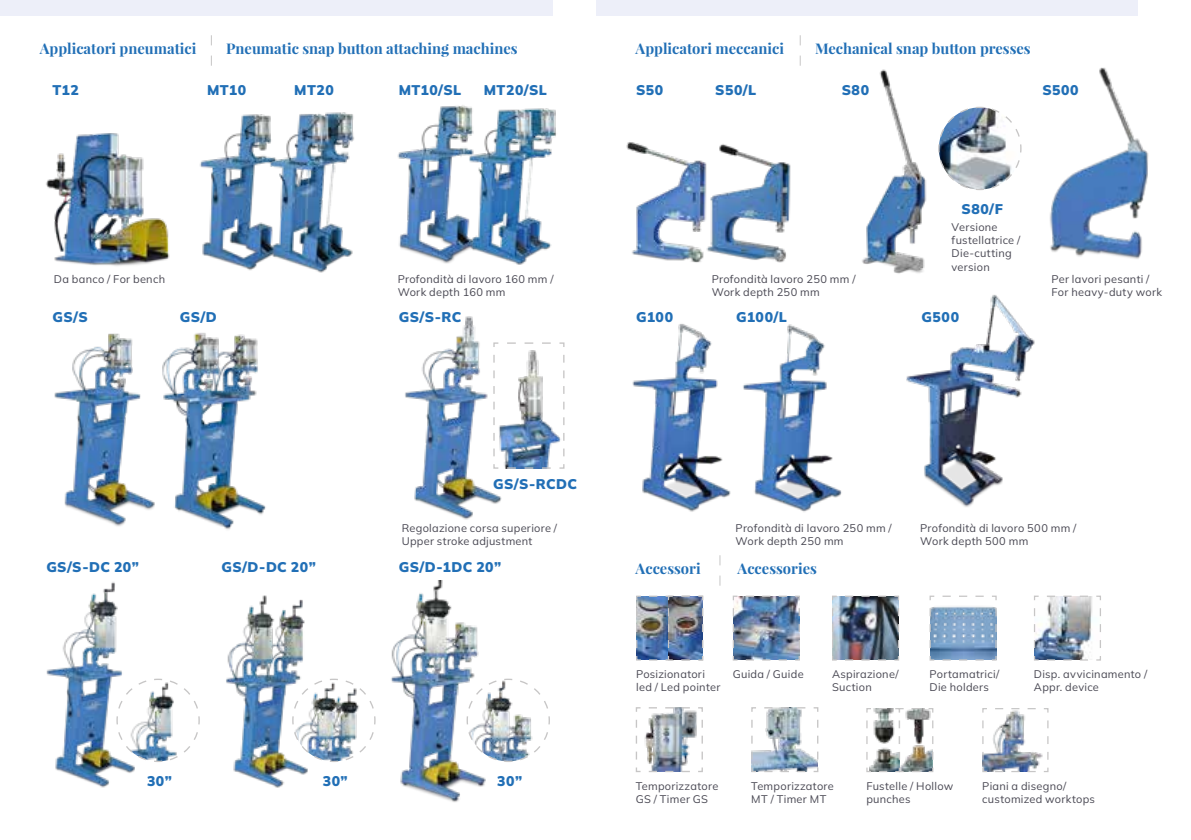
<style>
.page{position:relative;width:1191px;height:840px;background:#fff}
.page>*{position:absolute;margin:0;border:0;box-sizing:border-box;transform-origin:0 0}
.t1{font:700 14.6px "Playfair Display";color:#216fb6}
.t2{font:900 14px "Mulish";letter-spacing:.03em;color:#216fb6}
.t3{font:11px/13.2px "Mulish";letter-spacing:.025em;color:#484752}
</style>
<div class="page">
<svg style="left:799px;top:35px;width:1px;height:31px"></svg>
<svg style="left:211px;top:35px;width:1px;height:31px"></svg>
<div style="left:0;top:0;width:553px;height:16px;background:#edeff9"></div>
<div style="left:596px;top:0;width:541px;height:16px;background:#edeff9"></div>
<img style="left:626px;top:142px;width:69px;height:121px">
<img style="left:695px;top:144px;width:96px;height:119px">
<img style="left:862px;top:69px;width:65px;height:205px">
<svg style="left:137px;top:678px;width:63px;height:84px"></svg>
<img style="left:307px;top:678px;width:69px;height:84px">
<svg style="left:499px;top:678px;width:51px;height:84px"></svg>
<img style="left:1050px;top:67px;width:99px;height:192px">
<svg style="left:719px;top:555px;width:1px;height:30px"></svg>
<img style="left:743px;top:324px;width:99px;height:188px">
<img style="left:632px;top:324px;width:99px;height:188px">
<img style="left:906px;top:295px;width:129px;height:212px">
<img style="left:46px;top:133px;width:124px;height:133px">
<img style="left:200px;top:114px;width:62px;height:157px">
<img style="left:262px;top:112px;width:92px;height:161px">
<img style="left:397px;top:106px;width:65px;height:158px">
<img style="left:462px;top:105px;width:94px;height:160px">
<img style="left:162px;top:333px;width:104px;height:197px">
<img style="left:54px;top:333px;width:101px;height:193px">
<img style="left:226px;top:595px;width:81px;height:193px">
<img style="left:46px;top:582px;width:91px;height:206px">
<img style="left:391px;top:580px;width:108px;height:222px">
<img style="left:405px;top:316px;width:97px;height:204px">
<img style="left:492px;top:341px;width:73px;height:128px">
<svg style="left:929px;top:595px;width:68px;height:66px"></svg>
<img style="left:732px;top:595px;width:68px;height:66px">
<img style="left:635px;top:707px;width:68px;height:65px">
<img style="left:636px;top:595px;width:68px;height:66px">
<img style="left:1034px;top:595px;width:67px;height:66px">
<img style="left:832px;top:595px;width:67px;height:66px">
<img style="left:751px;top:707px;width:68px;height:65px">
<svg style="left:982px;top:708px;width:67px;height:64px"></svg>
<img style="left:866px;top:708px;width:68px;height:64px">
<img style="left:938px;top:106px;width:84px;height:84px">
<h1 class="t1" style="left:40px;top:39px;width:158px">Applicatori pneumatici</h1>
<h1 class="t1" style="left:226px;top:39px;width:293px">Pneumatic snap button attaching machines</h1>
<h1 class="t1" style="left:635px;top:39px;width:150px">Applicatori meccanici</h1>
<h1 class="t1" style="left:815px;top:39px;width:217px">Mechanical snap button presses</h1>
<p class="t2" style="left:636px;top:80px;width:29px">S50</p>
<p class="t2" style="left:715px;top:80px;width:43px">S50/L</p>
<p class="t2" style="left:841px;top:80px;width:29px">S80</p>
<p class="t2" style="left:52px;top:80px;width:28px">T12</p>
<p class="t2" style="left:207px;top:80px;width:41px">MT10</p>
<p class="t2" style="left:294px;top:80px;width:41px">MT20</p>
<p class="t2" style="left:399px;top:80px;width:64px">MT10/SL</p>
<p class="t2" style="left:484px;top:80px;width:65px">MT20/SL</p>
<p class="t2" style="left:1042px;top:80px;width:38px">S500</p>
<p class="t3" style="left:54px;top:271px;width:113px">Da banco / For bench</p>
<p class="t2" style="left:52px;top:307px;width:37px">GS/S</p>
<p class="t2" style="left:180px;top:307px;width:39px">GS/D</p>
<p class="t3" style="left:398px;top:271px;width:157px">Profondità di lavoro 160 mm /<br>Work depth 160 mm</p>
<p class="t2" style="left:399px;top:307px;width:64px">GS/S-RC</p>
<p class="t2" style="left:961px;top:199px;width:43px">S80/F</p>
<p class="t3" style="left:711px;top:271px;width:145px">Profondità lavoro 250 mm /<br>Work depth 250 mm</p>
<p class="t3" style="left:951px;top:220px;width:70px">Versione fustellatrice /<br>Die-cutting version</p>
<p class="t2" style="left:636px;top:307px;width:38px">G100</p>
<p class="t2" style="left:736px;top:307px;width:52px">G100/L</p>
<p class="t2" style="left:921px;top:307px;width:39px">G500</p>
<p class="t3" style="left:1051px;top:271px;width:112px">Per lavori pesanti /<br>For heavy-duty work</p>
<p class="t2" style="left:493px;top:474px;width:85px">GS/S-RCDC</p>
<p class="t2" style="left:46px;top:557px;width:94px">GS/S-DC 20”</p>
<p class="t3" style="left:402px;top:521px;width:157px">Regolazione corsa superiore /<br>Upper stroke adjustment</p>
<p class="t3" style="left:920px;top:521px;width:158px">Profondità di lavoro 500 mm /<br>Work depth 500 mm</p>
<p class="t3" style="left:735px;top:521px;width:158px">Profondità di lavoro 250 mm /<br>Work depth 250 mm</p>
<p class="t2" style="left:221px;top:557px;width:96px">GS/D-DC 20”</p>
<p class="t2" style="left:399px;top:557px;width:104px">GS/D-1DC 20”</p>
<h1 class="t1" style="left:635px;top:559px;width:67px">Accessori</h1>
<h1 class="t1" style="left:737px;top:559px;width:81px">Accessories</h1>
<p class="t2" style="left:147px;top:770px;width:26px">30”</p>
<p class="t2" style="left:323px;top:770px;width:26px">30”</p>
<p class="t2" style="left:497px;top:770px;width:26px">30”</p>
<p class="t3" style="left:636px;top:667px;width:86px">Posizionatori led / Led pointer</p>
<p class="t3" style="left:732px;top:667px;width:72px">Guida / Guide</p>
<p class="t3" style="left:832px;top:667px;width:68px">Aspirazione/<br>Suction</p>
<p class="t3" style="left:929px;top:667px;width:71px">Portamatrici/<br>Die holders</p>
<p class="t3" style="left:1034px;top:667px;width:115px">Disp. avvicinamento /<br>Appr. device</p>
<p class="t3" style="left:636px;top:778px;width:84px">Temporizzatore<br>GS / Timer GS</p>
<p class="t3" style="left:751px;top:778px;width:84px">Temporizzatore<br>MT / Timer MT</p>
<p class="t3" style="left:982px;top:778px;width:114px">Piani a disegno/ customized worktops</p>
<p class="t3" style="left:866px;top:778px;width:88px">Fustelle / Hollow punches</p>
</div>
